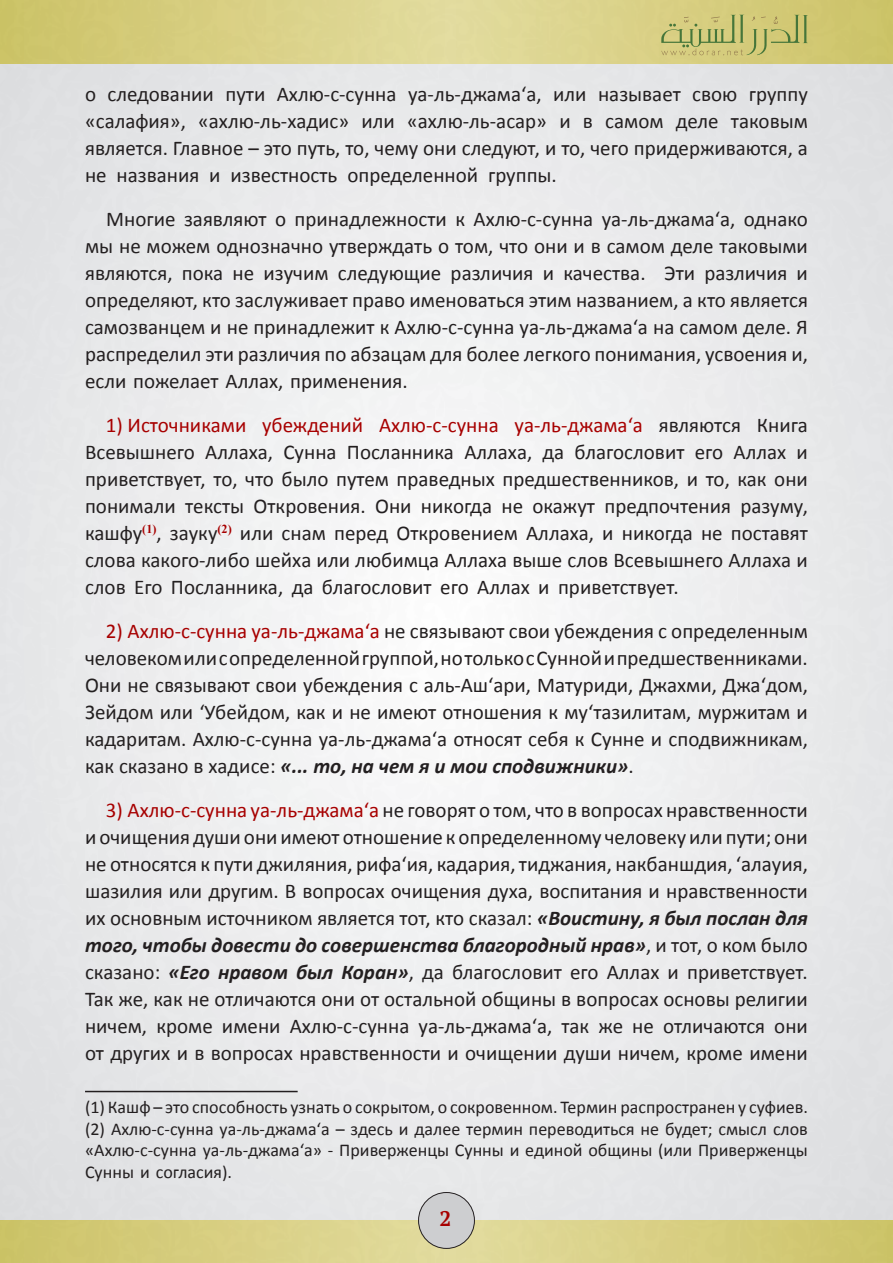
<style>
.page{position:relative;width:893px;height:1263px;background:#fff}
.page>*{position:absolute;margin:0;border:0;box-sizing:border-box;transform-origin:0 0}
.الخط_الأساسي{font:21px/27px "Calibri";color:#231f20;text-align:justify}
.t1{font:700 21px "PT Serif";color:#a70000}
.t2{font:18px/21.6px "Calibri";color:#231f20;text-align:justify}
.s1{color:#a70000}
.s2{font-weight:700;font-style:italic}
</style>
<div class="page">
<img style="left:0;top:0;width:893px;height:1263px">
<div style="left:419px;top:1192px;width:55px;height:56px;background:#cdced0;border-radius:50%"></div>
<div style="left:418px;top:1192px;width:57px;height:57px;border:1px solid #231f20;border-radius:50%"></div>
<svg style="left:661px;top:15px;width:147px;height:40px;background:#c1bf72"></svg>
<hr style="left:85px;top:1091px;width:213px;height:1px;background:#231f20">
<p class="الخط_الأساسي" style="left:85px;top:80px;width:724px">о следовании пути Ахлю-с-сунна уа-ль-джама‘а, или называет свою группу «салафия», «ахлю-ль-хадис» или «ахлю-ль-асар» и в самом деле таковым является. Главное – это путь, то, чему они следуют, и то, чего придерживаются, а не названия и известность определенной группы.</p>
<p class="الخط_الأساسي" style="left:85px;top:205px;width:724px;text-indent:21px">Многие заявляют о принадлежности к Ахлю-с-сунна уа-ль-джама‘а, однако мы не можем однозначно утверждать о том, что они и в самом деле таковыми являются, пока не изучим следующие различия и качества. Эти различия и определяют, кто заслуживает право именоваться этим названием, а кто является самозванцем и не принадлежит к Ахлю-с-сунна уа-ль-джама‘а на самом деле. Я распределил эти различия по абзацам для более легкого понимания, усвоения и, если пожелает Аллах, применения.</p>
<p class="الخط_الأساسي" style="left:85px;top:411px;width:724px;text-indent:21px"><span class="s1">1) Источниками убеждений Ахлю-с-сунна уа-ль-джама‘а</span> являются Книга Всевышнего Аллаха, Сунна Посланника Аллаха, да благословит его Аллах и приветствует, то, что было путем праведных предшественников, и то, как они понимали тексты Откровения. Они никогда не окажут предпочтения разуму, кашфу<sup>(1)</sup>, зауку<sup>(2)</sup> или снам перед Откровением Аллаха, и никогда не поставят слова какого-либо шейха или любимца Аллаха выше слов Всевышнего Аллаха и слов Его Посланника, да благословит его Аллах и приветствует.</p>
<p class="الخط_الأساسي" style="left:85px;top:617px;width:724px;text-indent:21px"><span class="s1">2) Ахлю-с-сунна уа-ль-джама‘а</span> не связывают свои убеждения с определенным человеком или с определенной группой, но только с Сунной и предшественниками.<br>Они не связывают свои убеждения с аль-Аш‘ари, Матуриди, Джахми, Джа‘дом, Зейдом или ‘Убейдом, как и не имеют отношения к му‘тазилитам, муржитам и кадаритам. Ахлю-с-сунна уа-ль-джама‘а относят себя к Сунне и сподвижникам, как сказано в хадисе: <span class="s2">«... то, на чем я и мои сподвижники»</span>.</p>
<p class="الخط_الأساسي" style="left:85px;top:796px;width:724px;text-indent:21px"><span class="s1">3) Ахлю-с-сунна уа-ль-джама‘а</span> не говорят о том, что в вопросах нравственности и очищения души они имеют отношение к определенному человеку или пути; они не относятся к пути джиляния, рифа‘ия, кадария, тиджания, накбаншдия, ‘алауия, шазилия или другим. В вопросах очищения духа, воспитания и нравственности их основным источником является тот, кто сказал: <span class="s2">«Воистину, я был послан для того, чтобы довести до совершенства благородный нрав»</span>, и тот, о ком было сказано: <span class="s2">«Его нравом был Коран»</span>, да благословит его Аллах и приветствует.<br>Так же, как не отличаются они от остальной общины в вопросах основы религии ничем, кроме имени Ахлю-с-сунна уа-ль-джама‘а, так же не отличаются они от других и в вопросах нравственности и очищении души ничем, кроме имени</p>
<p class="t2" style="left:85px;top:1096px;width:724px">(1) Кашф – это способность узнать о сокрытом, о сокровенном. Термин распространен у суфиев.</p>
<p class="t2" style="left:85px;top:1118px;width:724px">(2) Ахлю-с-сунна уа-ль-джама‘а – здесь и далее термин переводиться не будет; смысл слов «Ахлю-с-сунна уа-ль-джама‘а» - Приверженцы Сунны и единой общины (или Приверженцы Сунны и согласия).</p>
<p class="t1" style="left:439px;top:1204px;width:13px">2</p>
</div>
